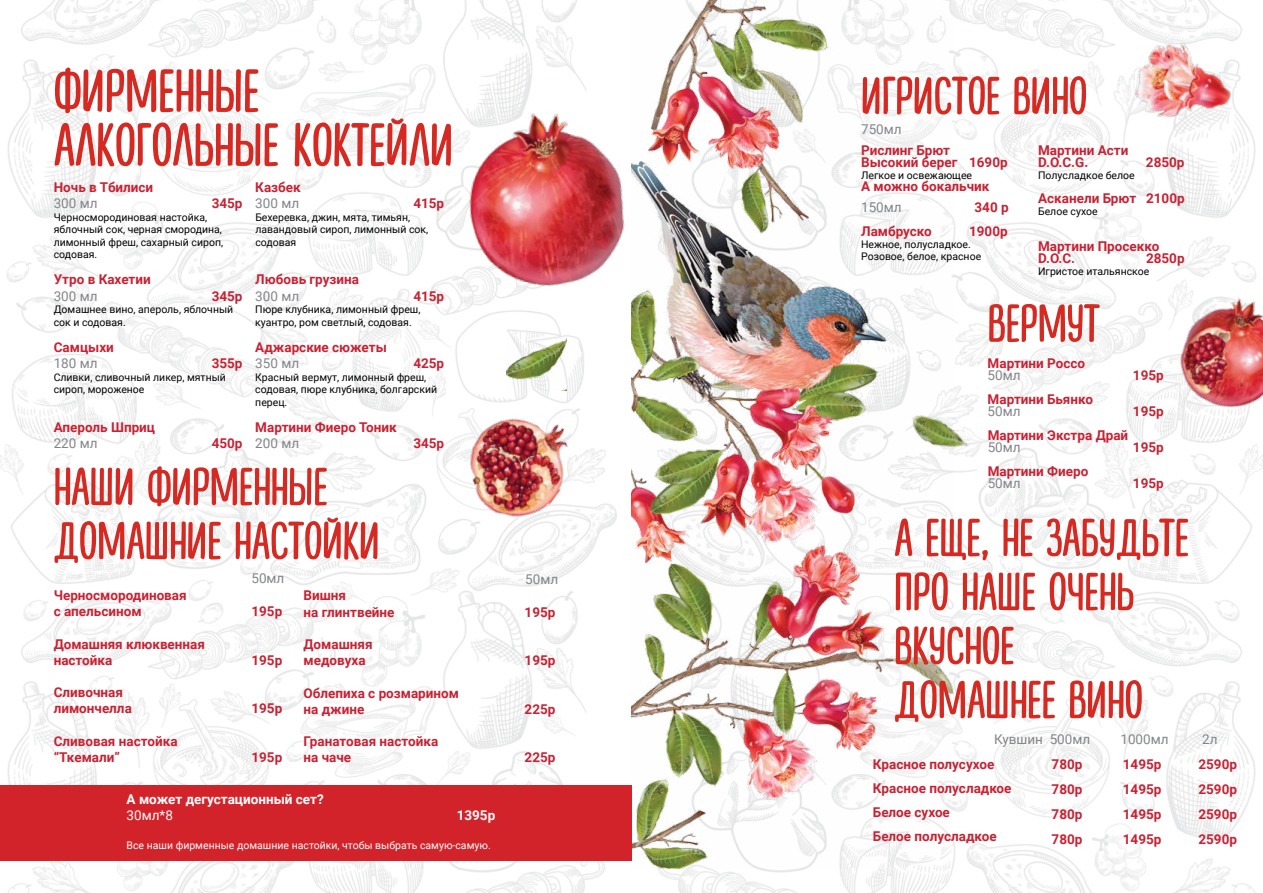
<style>
.page{position:relative;width:1263px;height:893px;background:#fff}
.page>*{position:absolute;margin:0;border:0;box-sizing:border-box;transform-origin:0 0}
.t1{font:500 61.5px/54px "Lifehack Sans";color:#d52921}
.t2{font:500 54px/54px "Lifehack Sans";color:#d52921}
.t3{font:700 13.5px/16.2px "Roboto";color:#c62334}
.t4{font:13.5px "Roboto";color:#828487}
.t5{font:700 13.5px "Roboto";color:#fff}
.t6{font:13.5px "Roboto";color:#fff}
.t7{font:10.5px/12.6px "Roboto";color:#000}
.t8{font:10.5px "Roboto";color:#fff}
</style>
<div class="page">
<img style="left:0;top:0;width:1263px;height:893px">
<img style="left:631px;top:0;width:322px;height:868px">
<img style="left:440px;top:390px;width:151px;height:155px">
<img style="left:1108px;top:20px;width:143px;height:129px">
<img style="left:448px;top:88px;width:210px;height:252px">
<img style="left:506px;top:339px;width:61px;height:52px">
<img style="left:886px;top:402px;width:85px;height:80px">
<img style="left:1140px;top:265px;width:123px;height:191px">
<div style="left:0;top:785px;width:631px;height:76px;background:#d2232a"></div>
<h1 class="t1" style="left:54px;top:66px;width:401px">Фирменные алкогольные коктейли</h1>
<p class="t3" style="left:54px;top:178px;width:101px">Ночь в Тбилиси</p>
<p class="t4" style="left:54px;top:194px;width:45px">300 мл</p>
<p class="t3" style="left:212px;top:195px;width:32px">345р</p>
<p class="t7" style="left:54px;top:210px;width:171px">Черносмородиновая настойка, яблочный сок, черная смородина, лимонный фреш, сахарный сироп, содовая.</p>
<p class="t3" style="left:255px;top:178px;width:47px">Казбек</p>
<p class="t4" style="left:255px;top:194px;width:45px">300 мл</p>
<p class="t3" style="left:413px;top:195px;width:32px">415р</p>
<p class="t7" style="left:255px;top:210px;width:174px">Бехеревка, джин, мята, тимьян, лавандовый сироп, лимонный сок, содовая</p>
<p class="t3" style="left:54px;top:271px;width:99px">Утро в Кахетии</p>
<p class="t4" style="left:54px;top:286px;width:45px">300 мл</p>
<p class="t3" style="left:212px;top:287px;width:32px">345р</p>
<p class="t7" style="left:54px;top:303px;width:181px">Домашнее вино, апероль, яблочный сок и содовая.</p>
<p class="t3" style="left:54px;top:339px;width:62px">Самцыхи</p>
<p class="t4" style="left:54px;top:354px;width:45px">180 мл</p>
<p class="t3" style="left:212px;top:355px;width:32px">355р</p>
<p class="t7" style="left:54px;top:370px;width:174px">Сливки, сливочный ликер, мятный сироп, мороженое</p>
<p class="t3" style="left:54px;top:418px;width:103px">Апероль Шприц</p>
<p class="t4" style="left:54px;top:434px;width:45px">220 мл</p>
<p class="t3" style="left:212px;top:435px;width:32px">450р</p>
<p class="t3" style="left:255px;top:271px;width:105px">Любовь грузина</p>
<p class="t4" style="left:255px;top:286px;width:45px">300 мл</p>
<p class="t3" style="left:413px;top:287px;width:32px">415р</p>
<p class="t7" style="left:255px;top:303px;width:167px">Пюре клубника, лимонный фреш, куантро, ром светлый, содовая.</p>
<p class="t3" style="left:255px;top:339px;width:133px">Аджарские сюжеты</p>
<p class="t4" style="left:255px;top:354px;width:45px">350 мл</p>
<p class="t3" style="left:413px;top:355px;width:32px">425р</p>
<p class="t7" style="left:255px;top:370px;width:183px">Красный вермут, лимонный фреш, содовая, пюре клубника, болгарский перец.</p>
<p class="t3" style="left:255px;top:418px;width:143px">Мартини Фиеро Тоник</p>
<p class="t4" style="left:255px;top:434px;width:45px">200 мл</p>
<p class="t3" style="left:413px;top:435px;width:32px">345р</p>
<h2 class="t2" style="left:54px;top:462px;width:328px">Наши фирменные домашние настойки</h2>
<p class="t3" style="left:54px;top:586px;width:135px">Черносмородиновая с апельсином</p>
<p class="t4" style="left:251px;top:568px;width:34px">50мл</p>
<p class="t4" style="left:525px;top:569px;width:34px">50мл</p>
<p class="t3" style="left:303px;top:587px;width:93px">Вишня<br>на глинтвейне</p>
<p class="t3" style="left:251px;top:603px;width:32px">195р</p>
<p class="t3" style="left:525px;top:603px;width:32px">195р</p>
<p class="t3" style="left:54px;top:635px;width:153px">Домашняя клюквенная настойка</p>
<p class="t3" style="left:251px;top:651px;width:32px">195р</p>
<p class="t3" style="left:303px;top:635px;width:71px">Домашняя медовуха</p>
<p class="t3" style="left:54px;top:684px;width:80px">Сливочная лимончелла</p>
<p class="t3" style="left:251px;top:700px;width:32px">195р</p>
<p class="t3" style="left:303px;top:684px;width:157px">Облепиха с розмарином на джине</p>
<p class="t3" style="left:54px;top:732px;width:125px">Сливовая настойка “Ткемали”</p>
<p class="t3" style="left:251px;top:748px;width:32px">195р</p>
<p class="t3" style="left:303px;top:733px;width:136px">Гранатовая настойка на чаче</p>
<p class="t5" style="left:127px;top:790px;width:199px">А может дегустационный сет?</p>
<p class="t6" style="left:127px;top:806px;width:48px">30мл*8</p>
<p class="t5" style="left:457px;top:806px;width:40px">1395р</p>
<p class="t8" style="left:127px;top:838px;width:366px">Все наши фирменные домашние настойки, чтобы выбрать самую-самую.</p>
<p class="t3" style="left:525px;top:652px;width:32px">195р</p>
<p class="t3" style="left:525px;top:700px;width:32px">225р</p>
<p class="t3" style="left:525px;top:749px;width:32px">225р</p>
<h2 class="t2" style="left:861px;top:71px;width:227px">Игристое вино</h2>
<p class="t3" style="left:861px;top:143px;width:148px;line-height:12px">Рислинг Брют<br>Высокий берег 1690р</p>
<p class="t7" style="left:861px;top:168px;width:113px">Легкое и освежающее</p>
<p class="t3" style="left:861px;top:177px;width:130px">А можно бокальчик</p>
<p class="t4" style="left:861px;top:198px;width:42px">150мл</p>
<p class="t3" style="left:974px;top:199px;width:36px">340 р</p>
<p class="t3" style="left:861px;top:223px;width:72px">Ламбруско</p>
<p class="t3" style="left:969px;top:223px;width:40px">1900р</p>
<p class="t7" style="left:861px;top:238px;width:122px;line-height:12px">Нежное, полусладкое.<br>Розовое, белое, красное</p>
<p class="t4" style="left:861px;top:120px;width:42px">750мл</p>
<p class="t3" style="left:1038px;top:143px;width:92px;line-height:12px">Мартини Асти<br>D.O.C.G.</p>
<p class="t3" style="left:1146px;top:153px;width:40px">2850р</p>
<p class="t7" style="left:1038px;top:168px;width:98px">Полусладкое белое</p>
<p class="t3" style="left:1038px;top:189px;width:148px">Асканели Брют 2100р</p>
<p class="t7" style="left:1038px;top:204px;width:61px">Белое сухое</p>
<p class="t3" style="left:1038px;top:239px;width:123px;line-height:12px">Мартини Просекко<br>D.O.C.</p>
<p class="t3" style="left:1146px;top:249px;width:40px">2850р</p>
<p class="t7" style="left:1038px;top:264px;width:113px">Игристое итальянское</p>
<h2 class="t2" style="left:988px;top:299px;width:111px">Вермут</h2>
<p class="t3" style="left:988px;top:355px;width:99px">Мартини Россо</p>
<p class="t4" style="left:988px;top:366px;width:34px">50мл</p>
<p class="t3" style="left:1133px;top:367px;width:32px">195р</p>
<p class="t3" style="left:988px;top:391px;width:107px">Мартини Бьянко</p>
<p class="t4" style="left:988px;top:402px;width:34px">50мл</p>
<p class="t3" style="left:1133px;top:403px;width:32px">195р</p>
<p class="t3" style="left:988px;top:427px;width:142px">Мартини Экстра Драй</p>
<p class="t4" style="left:988px;top:438px;width:34px">50мл</p>
<p class="t3" style="left:1133px;top:439px;width:32px">195р</p>
<p class="t3" style="left:988px;top:463px;width:102px">Мартини Фиеро</p>
<p class="t4" style="left:988px;top:474px;width:34px">50мл</p>
<p class="t3" style="left:1133px;top:475px;width:32px">195р</p>
<h2 class="t2" style="left:894px;top:513px;width:296px">А еще, не забудьте про наше очень вкусное<br>Домашнее вино</h2>
<p class="t4" style="left:994px;top:729px;width:98px">Кувшин 500мл</p>
<p class="t4" style="left:1120px;top:729px;width:50px">1000мл</p>
<p class="t4" style="left:1202px;top:729px;width:17px">2л</p>
<p class="t3" style="left:873px;top:751px;width:140px;line-height:24px">Красное полусухое<br>Красное полусладкое<br>Белое сухое<br>Белое полусладкое</p>
<p class="t3" style="left:1052px;top:755px;width:32px">780р</p>
<p class="t3" style="left:1123px;top:755px;width:40px">1495р</p>
<p class="t3" style="left:1198px;top:755px;width:40px">2590р</p>
<p class="t3" style="left:1052px;top:780px;width:32px">780р</p>
<p class="t3" style="left:1123px;top:780px;width:40px">1495р</p>
<p class="t3" style="left:1198px;top:780px;width:40px">2590р</p>
<p class="t3" style="left:1052px;top:806px;width:32px">780р</p>
<p class="t3" style="left:1123px;top:806px;width:40px">1495р</p>
<p class="t3" style="left:1198px;top:806px;width:40px">2590р</p>
<p class="t3" style="left:1052px;top:831px;width:32px">780р</p>
<p class="t3" style="left:1123px;top:831px;width:40px">1495р</p>
<p class="t3" style="left:1198px;top:831px;width:40px">2590р</p>
</div>
